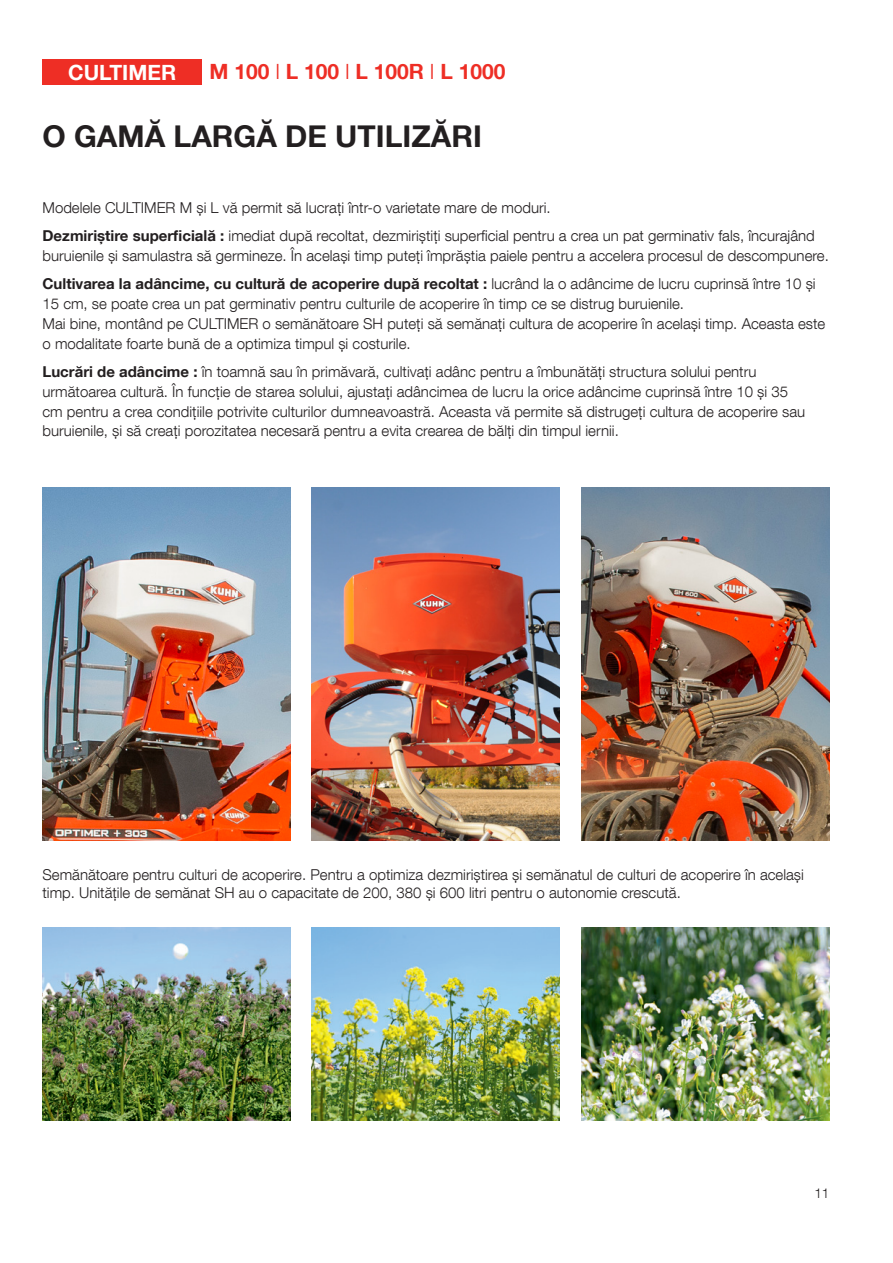
<style>
.page{position:relative;width:893px;height:1263px;background:#fff}
.page>*{position:absolute;margin:0;border:0;box-sizing:border-box;transform-origin:0 0}
.t1{font:700 30px "Helvetica Neue LT Com";color:#231f20}
.t2{font:700 21px "Helvetica Neue LT Com";color:#ee2e25}
.t3{font:700 21px "Helvetica Neue LT Com";color:#fff}
._3_TEXTE_bl{font:300 15px/19.8px "Helvetica Neue LT Com";color:#231f20}
._3_TEXTE{font:300 15px/18px "Helvetica Neue LT Com";color:#231f20}
.t4{font:300 13.5px "Helvetica Neue LT Com";color:#231f20}
.s1{font-weight:300}
.s2{font-weight:700}
</style>
<div class="page">
<div style="left:43px;top:60px;width:159px;height:25px;background:#ee2e25"></div>
<img style="left:43px;top:487px;width:248px;height:353px">
<img style="left:312px;top:487px;width:248px;height:353px">
<img style="left:581px;top:487px;width:248px;height:353px">
<img style="left:43px;top:928px;width:248px;height:192px">
<img style="left:312px;top:928px;width:248px;height:192px">
<img style="left:581px;top:928px;width:248px;height:192px">
<p class="t3" style="left:68px;top:59px;width:110px">CULTIMER</p>
<p class="t2" style="left:210px;top:59px;width:297px">M 100 <span class="s1">I</span> L 100 <span class="s1">I</span> L 100R <span class="s1">I</span> L 1000</p>
<p class="t1" style="left:43px;top:117px;width:441px">O GAMĂ LARGĂ DE UTILIZĂRI</p>
<p class="_3_TEXTE_bl" style="left:43px;top:197px;width:510px">Modelele CULTIMER M și L vă permit să lucrați într-o varietate mare de moduri.</p>
<p class="_3_TEXTE_bl" style="left:43px;top:226px;width:774px"><span class="s2">Dezmiriștire superficială :</span> imediat după recoltat, dezmiriștiți superficial pentru a crea un pat germinativ fals, încurajând</p>
<p class="_3_TEXTE_bl" style="left:43px;top:245px;width:788px">buruienile și samulastra să germineze. În același timp puteți împrăștia paiele pentru a accelera procesul de descompunere.</p>
<p class="_3_TEXTE_bl" style="left:43px;top:274px;width:775px"><span class="s2">Cultivarea la adâncime, cu cultură de acoperire după recoltat :</span> lucrând la o adâncime de lucru cuprinsă între 10 și<br>15 cm, se poate crea un pat germinativ pentru culturile de acoperire în timp ce se distrug buruienile.</p>
<p class="_3_TEXTE_bl" style="left:43px;top:313px;width:784px">Mai bine, montând pe CULTIMER o semănătoare SH puteți să semănați cultura de acoperire în același timp. Aceasta este o modalitate foarte bună de a optimiza timpul și costurile.</p>
<p class="_3_TEXTE_bl" style="left:43px;top:361px;width:764px"><span class="s2">Lucrări de adâncime :</span> în toamnă sau în primăvară, cultivați adânc pentru a îmbunătăți structura solului pentru următoarea cultură. În funcție de starea solului, ajustați adâncimea de lucru la orice adâncime cuprinsă între 10 și 35 cm pentru a crea condițiile potrivite culturilor dumneavoastră. Aceasta vă permite să distrugeți cultura de acoperire sau buruienile, și să creați porozitatea necesară pentru a evita crearea de bălți din timpul iernii.</p>
<p class="_3_TEXTE" style="left:43px;top:866px;width:763px">Semănătoare pentru culturi de acoperire. Pentru a optimiza dezmiriștirea și semănatul de culturi de acoperire în același timp. Unitățile de semănat SH au o capacitate de 200, 380 și 600 litri pentru o autonomie crescută.</p>
<p class="t4" style="left:814px;top:1185px;width:16px">11</p>
</div>
